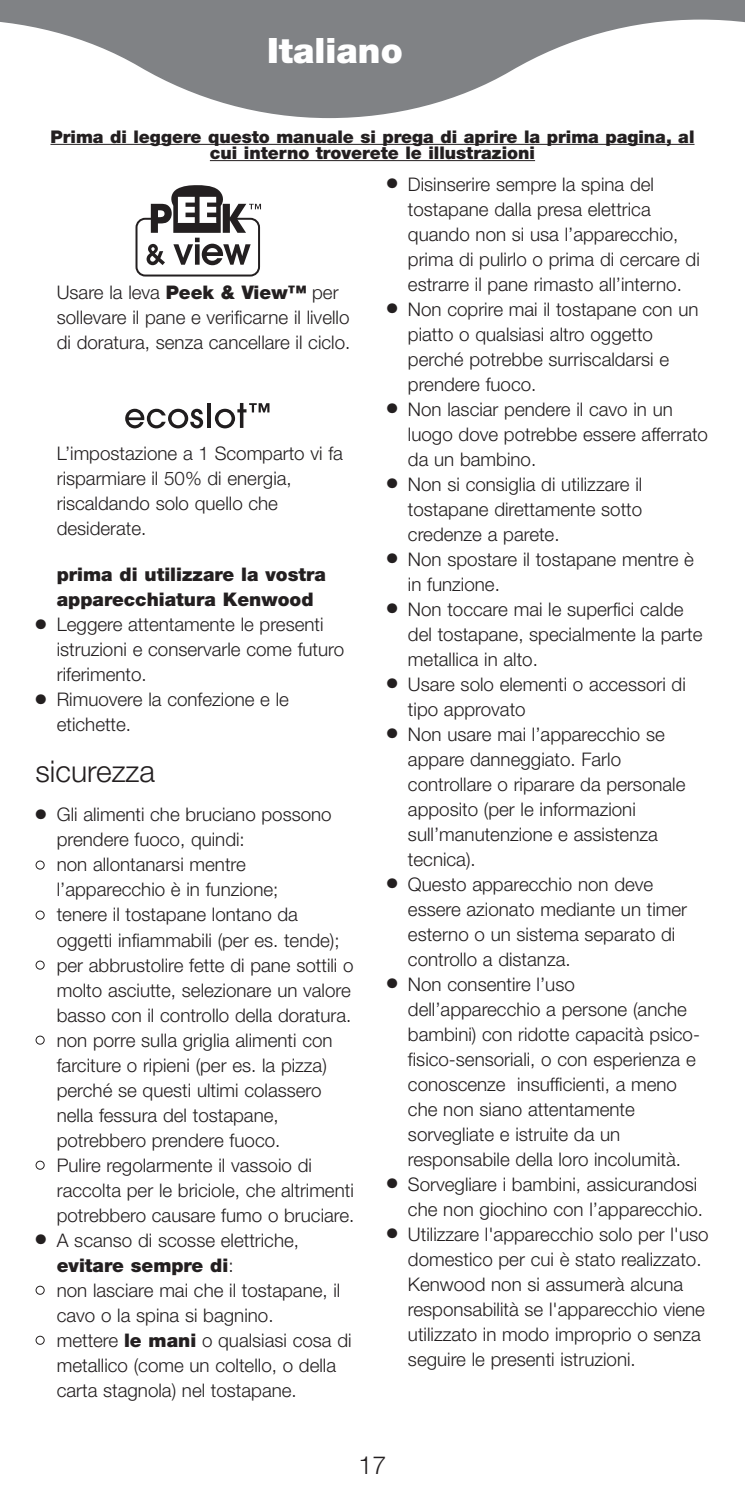
<style>
.page{position:relative;width:745px;height:1503px;background:#fff}
.page>*{position:absolute;margin:0;border:0;box-sizing:border-box;transform-origin:0 0}
.t1{font:900 35px "Helvetica Neue";color:#fff}
.t2{font:300 30px "Helvetica Neue";color:#231f20}
.t3{font:300 25px "Helvetica Neue";color:#231f20}
.t4{font:300 18.75px/25px "Helvetica Neue";color:#231f20}
.t5{font:900 18.75px/25px "Helvetica Neue";color:#231f20}
.t6{font:900 17.5px/16.2px "Helvetica Neue";color:#231f20;text-align:center}
.s1{font-weight:900}
.s2{color:#fff}
</style>
<div class="page">
<svg style="left:125px;top:409px;width:78px;height:19px"></svg>
<hr style="left:207px;top:403px;width:3px;height:25px;background:#201d1e">
<svg style="left:215px;top:403px;width:54px;height:25px"></svg>
<hr style="left:50px;top:144px;width:644px;height:1px;background:#231f20">
<hr style="left:210px;top:160px;width:324px;height:1px;background:#231f20">
<div style="left:135px;top:218px;width:125px;height:58px;border:2px solid #231f20;border-radius:9px"></div>
<svg style="left:146px;top:185px;width:115px;height:80px"></svg>
<svg style="left:0;top:0;width:744px;height:118px;fill:#808285"></svg>
<h1 class="t1" style="left:267px;top:38px;width:137px">Italiano</h1>
<p class="t6" style="left:50px;top:130px;width:645px">Prima di leggere questo manuale si prega di aprire la prima pagina, al cui interno troverete le illustrazioni</p>
<p class="t4" style="left:57px;top:282px;width:295px">Usare la leva <span class="s1">Peek &amp; View™</span> per sollevare il pane e verificarne il livello di doratura, senza cancellare il ciclo.</p>
<p class="t4" style="left:57px;top:442px;width:287px">L’impostazione a 1 Scomparto vi fa risparmiare il 50% di energia, riscaldando solo quello che desiderate.</p>
<p class="t5" style="left:57px;top:563px;width:270px">prima di utilizzare la vostra apparecchiatura Kenwood</p>
<p class="t4" style="left:57px;top:614px;width:289px;text-indent:-21px">● Leggere attentamente le presenti istruzioni e conservarle come futuro riferimento.</p>
<p class="t4" style="left:57px;top:689px;width:233px;text-indent:-21px">● Rimuovere la confezione e le etichette.</p>
<h2 class="t2" style="left:35px;top:761px;width:121px">sicurezza</h2>
<p class="t4" style="left:57px;top:804px;width:276px;text-indent:-21px">● Gli alimenti che bruciano possono prendere fuoco, quindi:</p>
<p class="t4" style="left:57px;top:854px;width:223px;text-indent:-21px"><span class="s2">●</span> non allontanarsi mentre l’apparecchio è in funzione;</p>
<p class="t4" style="left:57px;top:904px;width:284px;text-indent:-21px"><span class="s2">●</span> tenere il tostapane lontano da oggetti infiammabili (per es. tende);</p>
<p class="t4" style="left:57px;top:954px;width:298px;text-indent:-21px"><span class="s2">●</span> per abbrustolire fette di pane sottili o molto asciutte, selezionare un valore basso con il controllo della doratura.</p>
<p class="t4" style="left:57px;top:1029px;width:277px;text-indent:-21px"><span class="s2">●</span> non porre sulla griglia alimenti con farciture o ripieni (per es. la pizza) perché se questi ultimi colassero nella fessura del tostapane, potrebbero prendere fuoco.</p>
<p class="t4" style="left:57px;top:1154px;width:299px;text-indent:-21px"><span class="s2">●</span> Pulire regolarmente il vassoio di raccolta per le briciole, che altrimenti potrebbero causare fumo o bruciare.</p>
<p class="t4" style="left:57px;top:1229px;width:244px;text-indent:-21px">● A scanso di scosse elettriche, <span class="s1">evitare sempre di</span>:</p>
<p class="t4" style="left:57px;top:1279px;width:285px;text-indent:-21px"><span class="s2">●</span> non lasciare mai che il tostapane, il cavo o la spina si bagnino.</p>
<p class="t4" style="left:57px;top:1329px;width:296px;text-indent:-21px"><span class="s2">●</span> mettere <span class="s1">le mani</span> o qualsiasi cosa di metallico (come un coltello, o della carta stagnola) nel tostapane.</p>
<p class="t4" style="left:407px;top:173px;width:293px;text-indent:-21px">● Disinserire sempre la spina del tostapane dalla presa elettrica quando non si usa l’apparecchio, prima di pulirlo o prima di cercare di estrarre il pane rimasto all’interno.</p>
<p class="t4" style="left:407px;top:298px;width:292px;text-indent:-21px">● Non coprire mai il tostapane con un piatto o qualsiasi altro oggetto perché potrebbe surriscaldarsi e prendere fuoco.</p>
<p class="t4" style="left:407px;top:398px;width:301px;text-indent:-21px">● Non lasciar pendere il cavo in un luogo dove potrebbe essere afferrato da un bambino.</p>
<p class="t4" style="left:407px;top:473px;width:236px;text-align:justify;text-indent:-21px">● Non si consiglia di utilizzare il tostapane direttamente sotto credenze a parete.</p>
<p class="t4" style="left:407px;top:548px;width:287px;text-indent:-21px">● Non spostare il tostapane mentre è in funzione.</p>
<p class="t4" style="left:407px;top:598px;width:296px;text-indent:-21px">● Non toccare mai le superfici calde del tostapane, specialmente la parte metallica in alto.</p>
<p class="t4" style="left:407px;top:673px;width:279px;text-indent:-21px">● Usare solo elementi o accessori di tipo approvato</p>
<p class="t4" style="left:407px;top:723px;width:279px;text-indent:-21px">● Non usare mai l’apparecchio se appare danneggiato. Farlo controllare o riparare da personale apposito (per le informazioni sull’manutenzione e assistenza tecnica).</p>
<p class="t4" style="left:407px;top:873px;width:280px;text-indent:-21px">● Questo apparecchio non deve essere azionato mediante un timer esterno o un sistema separato di controllo a distanza.</p>
<p class="t4" style="left:407px;top:973px;width:293px;text-indent:-21px">● Non consentire l’uso dell’apparecchio a persone (anche bambini) con ridotte capacità psico&shy;fisico-sensoriali, o con esperienza e conoscenze insufficienti, a meno che non siano attentamente sorvegliate e istruite da un responsabile della loro incolumità.</p>
<p class="t4" style="left:407px;top:1173px;width:296px;text-indent:-21px">● Sorvegliare i bambini, assicurandosi che non giochino con l’apparecchio.</p>
<p class="t4" style="left:407px;top:1223px;width:302px;text-indent:-21px">● Utilizzare l'apparecchio solo per l'uso domestico per cui è stato realizzato.<br>Kenwood non si assumerà alcuna responsabilità se l'apparecchio viene utilizzato in modo improprio o senza seguire le presenti istruzioni.</p>
<h3 class="t3" style="left:358px;top:1455px;width:29px">17</h3>
</div>
